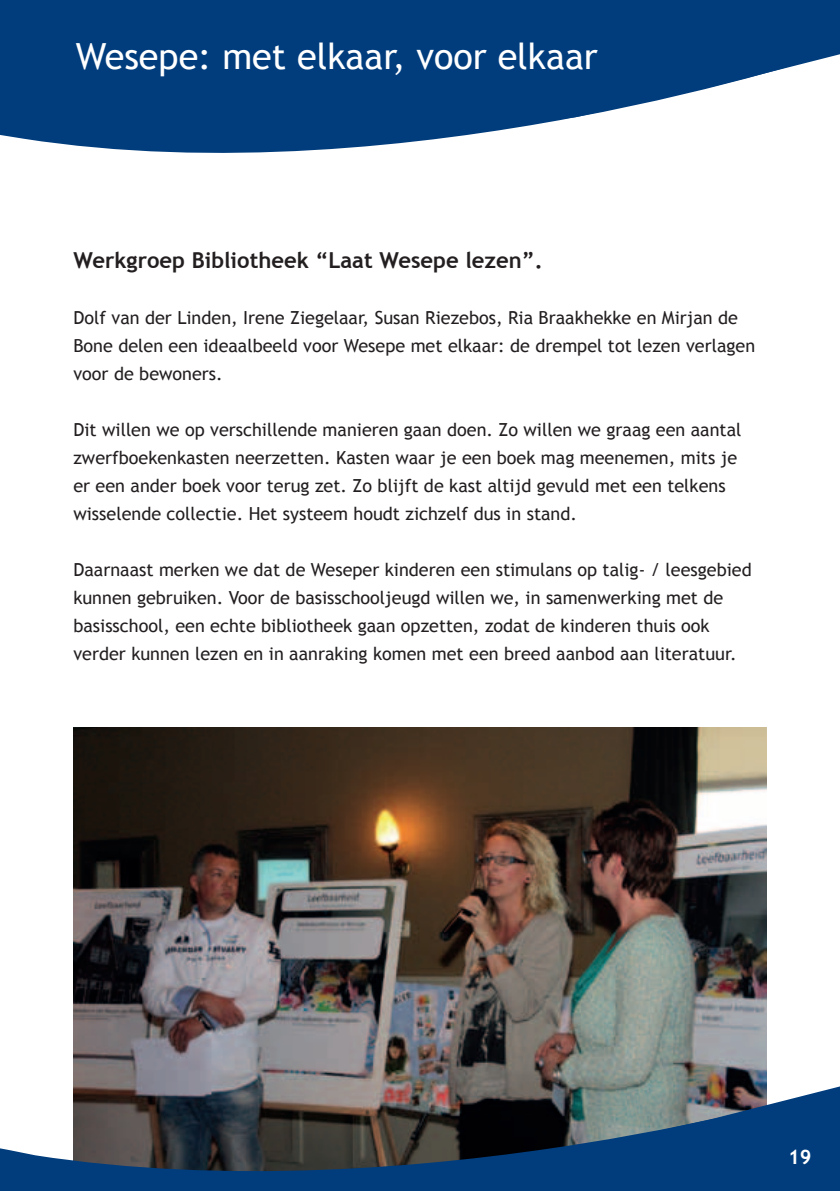
<style>
.page{position:relative;width:840px;height:1191px;background:#fff}
.page>*{position:absolute;margin:0;border:0;box-sizing:border-box;transform-origin:0 0}
.t1{font:36px "Trebuchet MS";color:#fff}
.t2{font:700 22px "Trebuchet MS";color:#231f20}
.t3{font:700 20px "Trebuchet MS";color:#fff}
.t4{font:18px/28px "Trebuchet MS";color:#231f20}
</style>
<div class="page">
<img style="left:74px;top:727px;width:691px;height:352px">
<img style="left:73px;top:1079px;width:694px;height:7px">
<div style="left:0;top:0;width:839px;height:55px;background:#013d7d"></div>
<svg style="left:0;top:43px;width:837px;height:110px;fill:#013d7d"></svg>
<svg style="left:0;top:1086px;width:839px;height:105px;background:#374e67"></svg>
<h1 class="t1" style="left:76px;top:35px;width:523px">Wesepe: met elkaar, voor elkaar</h1>
<p class="t2" style="left:73px;top:246px;width:470px">Werkgroep Bibliotheek “Laat Wesepe lezen”.</p>
<p class="t4" style="left:73px;top:304px;width:683px">Dolf van der Linden, Irene Ziegelaar, Susan Riezebos, Ria Braakhekke en Mirjan de<br>Bone delen een ideaalbeeld voor Wesepe met elkaar: de drempel tot lezen verlagen voor de bewoners.</p>
<p class="t4" style="left:73px;top:416px;width:669px">Dit willen we op verschillende manieren gaan doen. Zo willen we graag een aantal zwerfboekenkasten neerzetten. Kasten waar je een boek mag meenemen, mits je er een ander boek voor terug zet. Zo blijft de kast altijd gevuld met een telkens wisselende collectie. Het systeem houdt zichzelf dus in stand.</p>
<p class="t4" style="left:73px;top:556px;width:679px">Daarnaast merken we dat de Weseper kinderen een stimulans op talig- / leesgebied kunnen gebruiken. Voor de basisschooljeugd willen we, in samenwerking met de basisschool, een echte bibliotheek gaan opzetten, zodat de kinderen thuis ook verder kunnen lezen en in aanraking komen met een breed aanbod aan literatuur.</p>
<p class="t3" style="left:787px;top:1144px;width:25px">19</p>
</div>
